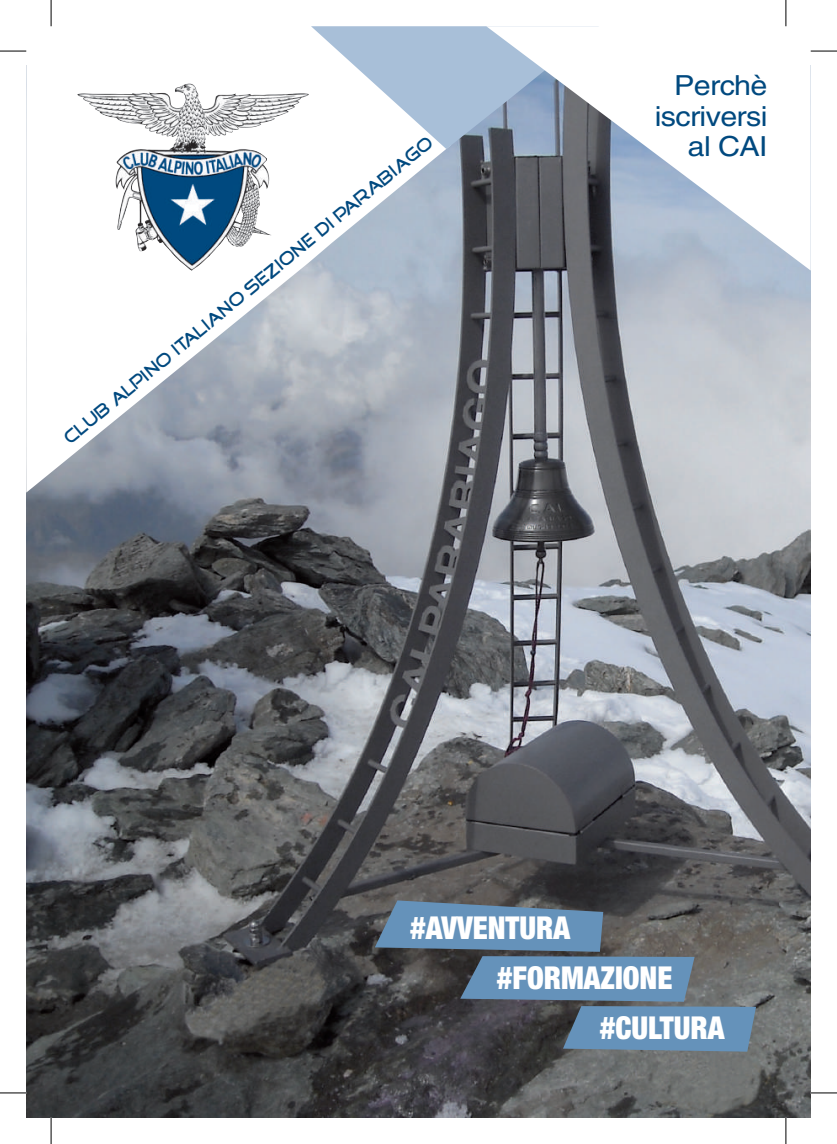
<style>
.page{position:relative;width:837px;height:1144px;background:#fff}
.page>*{position:absolute;margin:0;border:0;box-sizing:border-box;transform-origin:0 0}
.t1{font:900 condensed 31.5px/50.2px "Helvetica Neue LT Std";color:#fff;scale:.95 1}
.t2{font:27.65px/30.6px "Helvetica LT Std";letter-spacing:-.02em;color:#00497f;text-align:right;scale:1.1 1}
.t3{font:18.38px "Good Times";color:#00497f;scale:.9 1}
</style>
<div class="page">
<img style="left:26px;top:149px;width:784px;height:969px">
<svg style="left:26px;top:26px;width:424px;height:467px"></svg>
<svg style="left:311px;top:26px;width:175px;height:123px"></svg>
<svg style="left:486px;top:26px;width:324px;height:245px"></svg>
<img style="left:77px;top:84px;width:108px;height:48px">
<svg style="left:374px;top:900px;width:381px;height:152px;background:#596d80"></svg>
<svg style="left:0;top:51px;width:26px;height:1px"></svg>
<svg style="left:810px;top:51px;width:26px;height:1px"></svg>
<svg style="left:0;top:1092px;width:26px;height:1px"></svg>
<svg style="left:810px;top:1092px;width:26px;height:1px"></svg>
<svg style="left:51px;top:0;width:1px;height:26px"></svg>
<svg style="left:51px;top:1118px;width:1px;height:26px"></svg>
<svg style="left:785px;top:0;width:1px;height:26px"></svg>
<svg style="left:785px;top:1118px;width:1px;height:26px"></svg>
<p class="t3" style="left:60px;top:432px;width:525px;rotate:-39deg">CLUB ALPINO ITALIANO SEZIONE DI PARABIAGO</p>
<h2 class="t2" style="left:654px;top:70px;width:104px">Perchè iscriversi al CAI</h2>
<h1 class="t1" style="left:410px;top:902px;width:170px">#AVVENTURA</h1>
<h1 class="t1" style="left:599px;top:952px;width:133px;text-indent:-103px">#FORMAZIONE #CULTURA</h1>
</div>
